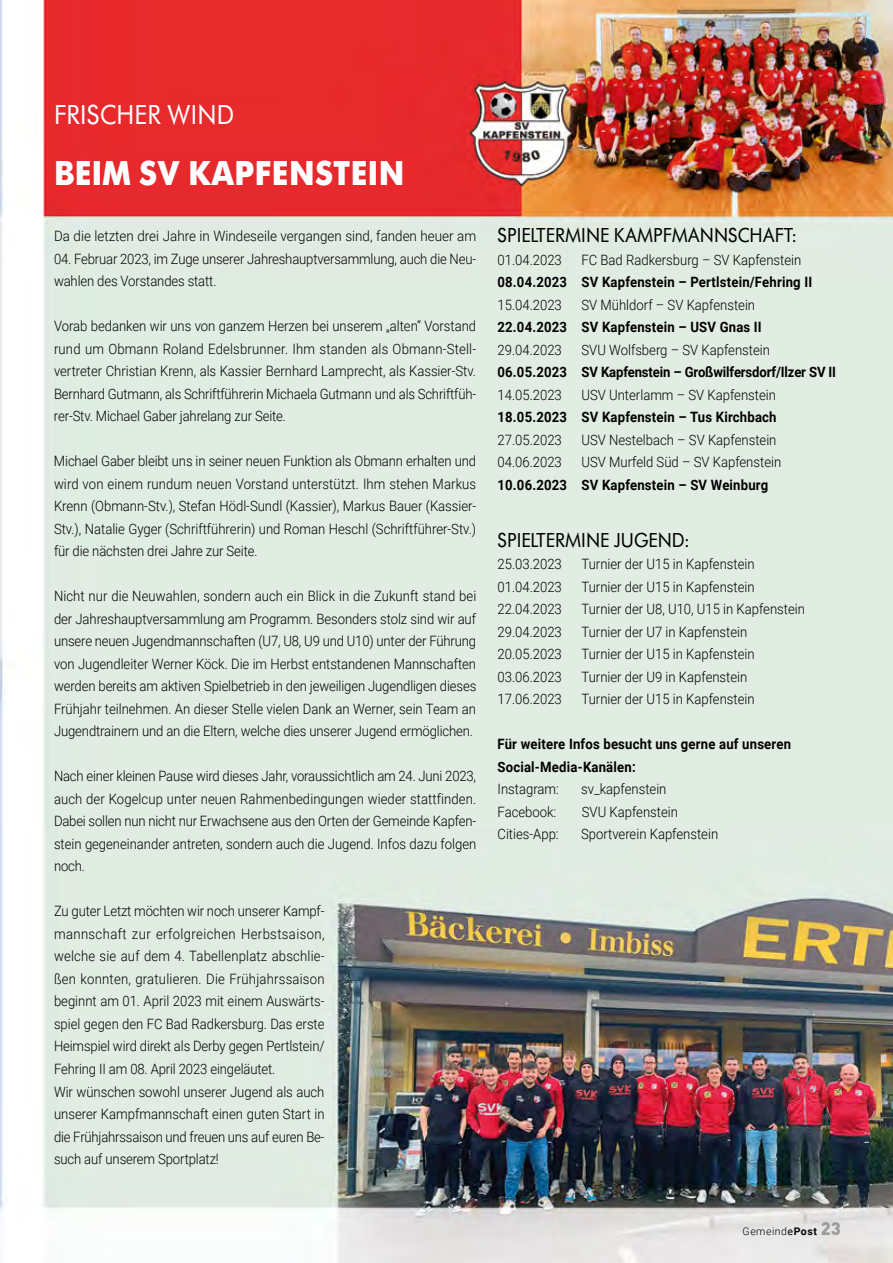
<style>
.page{position:relative;width:893px;height:1263px;background:#fff}
.page>*{position:absolute;margin:0;border:0;box-sizing:border-box;transform-origin:0 0}
.t1{font:700 36px "Futura SB";letter-spacing:.01em;color:#fff;scale:.92 1}
.t2{font:28.5px "Futura SB";letter-spacing:.01em;color:#fff;scale:.92 1}
.t3{font:21px "Futura SB";color:#000;scale:.92 1}
.t4{font:300 14.25px/22.5px "Roboto";color:#000;text-align:justify;scale:.92 1}
.t5{font:700 14.25px/22.5px "Roboto";letter-spacing:.015em;color:#000;scale:.92 1}
.t6{font:300 14.25px "Roboto";color:#000;scale:.94 1}
.t7{font:700 14.25px "Roboto";letter-spacing:-.01em;color:#000;scale:.92 1}
.t8{font:300 10.5px "Roboto";letter-spacing:.05em;color:#000}
.s1{font-weight:400}
.s2{font-weight:700}
.s3{font-family:"DIN";font-weight:900;font-size:18px;color:#9d9d9c}
</style>
<div class="page">
<img style="left:0;top:0;width:893px;height:1263px">
<h2 class="t2" style="left:54px;top:99px;width:197px">FRISCHER WIND</h2>
<h1 class="t1" style="left:54px;top:153px;width:383px">BEIM SV KAPFENSTEIN</h1>
<p class="t6" style="left:54px;top:226px;width:451px">Da die letzten drei Jahre in Windeseile vergangen sind, fanden heuer am</p>
<p class="t4" style="left:54px;top:247px;width:460px">04. Februar 2023, im Zuge unserer Jahreshauptversammlung, auch die Neu&shy;wahlen des Vorstandes statt.</p>
<p class="t4" style="left:54px;top:315px;width:460px">Vorab bedanken wir uns von ganzem Herzen bei unserem „alten“ Vorstand rund um Obmann Roland Edelsbrunner. Ihm standen als Obmann-Stell&shy;vertreter Christian Krenn, als Kassier Bernhard Lamprecht, als Kassier-Stv.<br>Bernhard Gutmann, als Schriftführerin Michaela Gutmann und als Schriftfüh&shy;rer-Stv. Michael Gaber jahrelang zur Seite.</p>
<p class="t4" style="left:54px;top:450px;width:461px">Michael Gaber bleibt uns in seiner neuen Funktion als Obmann erhalten und wird von einem rundum neuen Vorstand unterstützt. Ihm stehen Markus Krenn (Obmann-Stv.), Stefan Hödl-Sundl (Kassier), Markus Bauer (Kassier-Stv.), Natalie Gyger (Schriftführerin) und Roman Heschl (Schriftführer-Stv.) für die nächsten drei Jahre zur Seite.</p>
<p class="t4" style="left:54px;top:585px;width:460px">Nicht nur die Neuwahlen, sondern auch ein Blick in die Zukunft stand bei der Jahreshauptversammlung am Programm. Besonders stolz sind wir auf unsere neuen Jugendmannschaften (U7, U8, U9 und U10) unter der Führung von Jugendleiter Werner Köck. Die im Herbst entstandenen Mannschaften werden bereits am aktiven Spielbetrieb in den jeweiligen Jugendligen dieses Frühjahr teilnehmen. An dieser Stelle vielen Dank an Werner, sein Team an Jugendtrainern und an die Eltern, welche dies unserer Jugend ermöglichen.</p>
<p class="t4" style="left:54px;top:765px;width:460px">Nach einer kleinen Pause wird dieses Jahr, voraussichtlich am 24. Juni 2023, auch der Kogelcup unter neuen Rahmenbedingungen wieder stattfinden.<br>Dabei sollen nun nicht nur Erwachsene aus den Orten der Gemeinde Kapfen&shy;stein gegeneinander antreten, sondern auch die Jugend. Infos dazu folgen noch.</p>
<p class="t4" style="left:54px;top:900px;width:296px;text-align:left">Zu guter Letzt möchten wir noch unserer Kampf&shy;mannschaft zur erfolgreichen Herbstsaison, welche sie auf dem 4. Tabellenplatz abschlie&shy;ßen konnten, gratulieren. Die Frühjahrssaison beginnt am 01. April 2023 mit einem Auswärts&shy;spiel gegen den FC Bad Radkersburg. Das erste Heimspiel wird direkt als Derby gegen Pertlstein/ Fehring II am 08. April 2023 eingeläutet.<br>Wir wünschen sowohl unserer Jugend als auch unserer Kampfmannschaft einen guten Start in die Frühjahrssaison und freuen uns auf euren Be&shy;such auf unserem Sportplatz!</p>
<h3 class="t3" style="left:497px;top:224px;width:326px">SPIELTERMINE KAMPFMANNSCHAFT:</h3>
<p class="t4" style="left:497px;top:248px;width:71px">01.04.2023</p>
<p class="t4" style="left:581px;top:248px;width:240px">FC Bad Radkersburg – SV Kapfenstein</p>
<p class="t5" style="left:497px;top:270px;width:344px">08.04.2023 SV Kapfenstein – Pertlstein/Fehring II</p>
<p class="t4" style="left:497px;top:293px;width:71px">15.04.2023</p>
<p class="t4" style="left:581px;top:293px;width:190px">SV Mühldorf – SV Kapfenstein</p>
<p class="t5" style="left:497px;top:315px;width:289px">22.04.2023 SV Kapfenstein – USV Gnas II</p>
<p class="t4" style="left:497px;top:338px;width:71px">29.04.2023</p>
<p class="t4" style="left:581px;top:338px;width:206px">SVU Wolfsberg – SV Kapfenstein</p>
<p class="t7" style="left:497px;top:362px;width:369px">06.05.2023 SV Kapfenstein – Großwilfersdorf/Ilzer SV II</p>
<p class="t4" style="left:497px;top:383px;width:71px">14.05.2023</p>
<p class="t4" style="left:581px;top:383px;width:213px">USV Unterlamm – SV Kapfenstein</p>
<p class="t5" style="left:497px;top:405px;width:305px">18.05.2023 SV Kapfenstein – Tus Kirchbach</p>
<p class="t4" style="left:497px;top:428px;width:71px">27.05.2023</p>
<p class="t4" style="left:581px;top:428px;width:213px">USV Nestelbach – SV Kapfenstein</p>
<p class="t4" style="left:497px;top:450px;width:71px">04.06.2023</p>
<p class="t4" style="left:581px;top:450px;width:219px">USV Murfeld Süd – SV Kapfenstein</p>
<p class="t5" style="left:497px;top:473px;width:296px">10.06.2023 SV Kapfenstein – SV Weinburg</p>
<h3 class="t3" style="left:497px;top:528px;width:209px">SPIELTERMINE JUGEND:</h3>
<p class="t4" style="left:497px;top:552px;width:71px">25.03.2023</p>
<p class="t4" style="left:581px;top:552px;width:190px">Turnier der U15 in Kapfenstein</p>
<p class="t4" style="left:497px;top:575px;width:71px">01.04.2023</p>
<p class="t4" style="left:581px;top:575px;width:190px">Turnier der U15 in Kapfenstein</p>
<p class="t4" style="left:497px;top:597px;width:71px">22.04.2023</p>
<p class="t4" style="left:581px;top:597px;width:244px">Turnier der U8, U10, U15 in Kapfenstein</p>
<p class="t4" style="left:497px;top:620px;width:71px">29.04.2023</p>
<p class="t4" style="left:581px;top:620px;width:182px">Turnier der U7 in Kapfenstein</p>
<p class="t4" style="left:497px;top:642px;width:71px">20.05.2023</p>
<p class="t4" style="left:581px;top:642px;width:190px">Turnier der U15 in Kapfenstein</p>
<p class="t4" style="left:497px;top:665px;width:71px">03.06.2023</p>
<p class="t4" style="left:581px;top:665px;width:182px">Turnier der U9 in Kapfenstein</p>
<p class="t4" style="left:497px;top:687px;width:71px">17.06.2023</p>
<p class="t4" style="left:581px;top:687px;width:190px">Turnier der U15 in Kapfenstein</p>
<p class="t5" style="left:497px;top:732px;width:320px">Für weitere Infos besucht uns gerne auf unseren<br>Social-Media-Kanälen:</p>
<p class="t4" style="left:497px;top:777px;width:68px">Instagram:</p>
<p class="t4" style="left:581px;top:777px;width:94px">sv_kapfenstein</p>
<p class="t4" style="left:497px;top:800px;width:65px">Facebook:</p>
<p class="t4" style="left:582px;top:800px;width:106px">SVU Kapfenstein</p>
<p class="t4" style="left:497px;top:822px;width:68px">Cities-App:</p>
<p class="t4" style="left:581px;top:822px;width:151px">Sportverein Kapfenstein</p>
<p class="t8" style="left:743px;top:1223px;width:100px">Gemeind<span class="s1">e</span><span class="s2">Post</span> <span class="s3">23</span></p>
</div>
